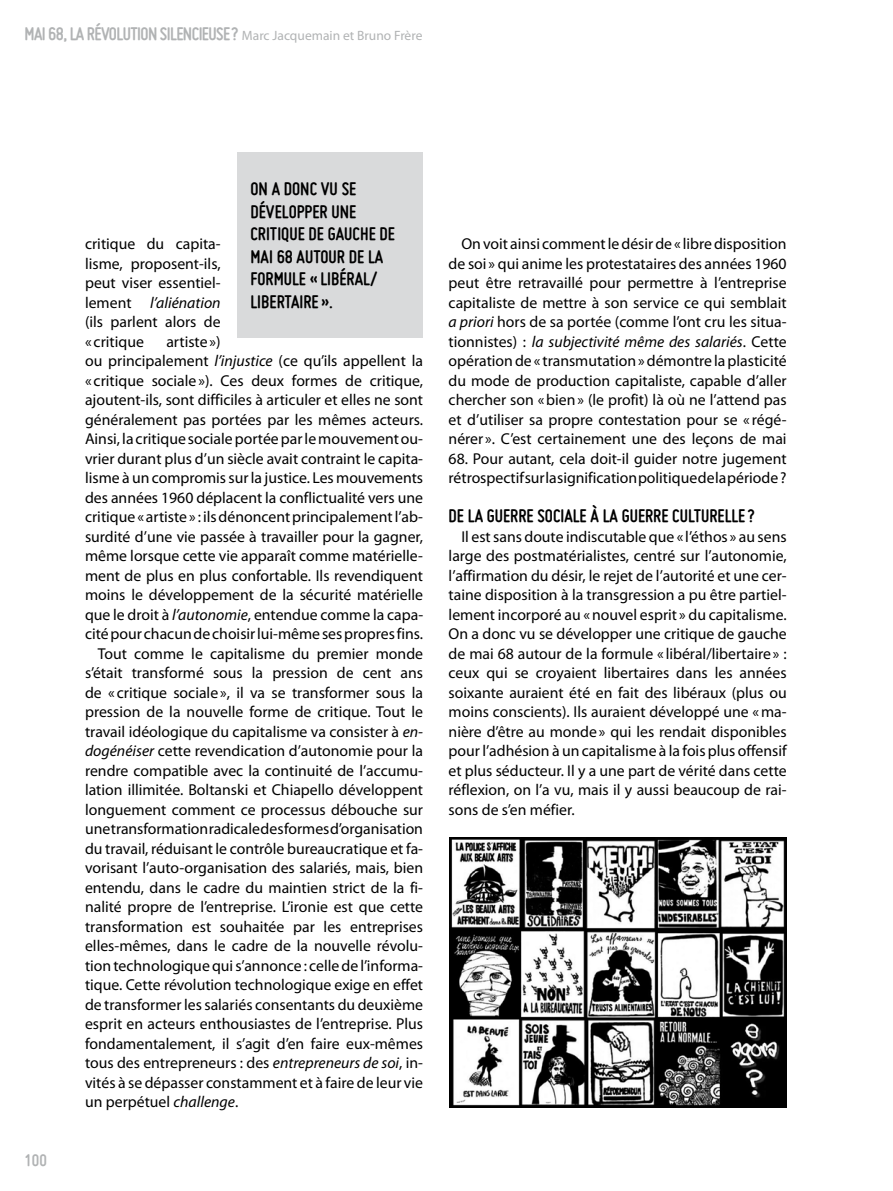
<style>
.page{position:relative;width:893px;height:1191px;background:#fff}
.page>*{position:absolute;margin:0;border:0;box-sizing:border-box;transform-origin:0 0}
.t1{font:700 19.5px/22.5px "Miso";color:#000}
.t2{font:700 19.5px "Miso";letter-spacing:-.03em;color:#b1b3b4}
.t3{font:700 18px "Miso";color:#b1b3b4}
.t4{font:15.75px/19.5px "Myriad Pro";color:#000;text-align:justify}
.s1{font-family:"Myriad Pro";font-weight:400;font-size:13.5px}
.s2{font-style:italic}
</style>
<div class="page">
<div style="left:238px;top:152px;width:185px;height:186px;background:#d9dadb"></div>
<img style="left:449px;top:837px;width:337px;height:270px">
<p class="t2" style="left:24px;top:23px;width:399px">MAI 68, LA RÉVOLUTION SILENCIEUSE? <span class="s1">Marc Jacquemain et Bruno Frère</span></p>
<p class="t3" style="left:24px;top:1150px;width:24px">100</p>
<p class="t1" style="left:250px;top:177px;width:146px">ON A DONC VU SE<br>DÉVELOPPER UNE<br>CRITIQUE DE GAUCHE DE<br>MAI 68 AUTOUR DE LA<br>FORMULE « LIBÉRAL/<br>LIBERTAIRE ».</p>
<p class="t4" style="left:85px;top:234px;width:137px">critique du capita&shy;lisme, proposent-ils, peut viser essentiel&shy;lement <span class="s2">l’aliénation </span>(ils parlent alors de « critique</p>
<p class="t4" style="left:166px;top:331px;width:56px">artiste»)</p>
<p class="t4" style="left:85px;top:351px;width:340px">ou principalement <span class="s2">l’injustice</span> (ce qu’ils appellent la</p>
<p class="t4" style="left:85px;top:370px;width:340px">« critique sociale»). Ces deux formes de critique,</p>
<p class="t4" style="left:85px;top:390px;width:340px">ajoutent-ils, sont difficiles à articuler et elles ne sont</p>
<p class="t4" style="left:85px;top:409px;width:340px">généralement pas portées par les mêmes acteurs.</p>
<p class="t4" style="left:85px;top:429px;width:340px">Ainsi, la critique sociale portée par le mouvement ou-</p>
<p class="t4" style="left:85px;top:448px;width:340px">vrier durant plus d’un siècle avait contraint le capita-</p>
<p class="t4" style="left:85px;top:468px;width:340px">lisme à un compromis sur la justice. Les mouvements</p>
<p class="t4" style="left:85px;top:487px;width:340px">des années 1960 déplacent la conflictualité vers une</p>
<p class="t4" style="left:85px;top:507px;width:340px">critique « artiste» : ils dénoncent principalement l’ab-</p>
<p class="t4" style="left:85px;top:526px;width:340px">surdité d’une vie passée à travailler pour la gagner,</p>
<p class="t4" style="left:85px;top:546px;width:340px">même lorsque cette vie apparaît comme matérielle-</p>
<p class="t4" style="left:85px;top:565px;width:339px">ment de plus en plus confortable. Ils revendiquent</p>
<p class="t4" style="left:85px;top:585px;width:340px">moins le développement de la sécurité matérielle</p>
<p class="t4" style="left:85px;top:604px;width:340px">que le droit à <span class="s2">l’autonomie</span>, entendue comme la capa-</p>
<p class="t4" style="left:85px;top:624px;width:340px">cité pour chacun de choisir lui-même ses propres fins.</p>
<p class="t4" style="left:98px;top:643px;width:327px">Tout comme le capitalisme du premier monde</p>
<p class="t4" style="left:85px;top:663px;width:340px">s’était transformé sous la pression de cent ans</p>
<p class="t4" style="left:85px;top:682px;width:340px">de « critique sociale», il va se transformer sous la</p>
<p class="t4" style="left:85px;top:702px;width:340px">pression de la nouvelle forme de critique. Tout le</p>
<p class="t4" style="left:85px;top:721px;width:339px">travail idéologique du capitalisme va consister à <span class="s2">en-</span></p>
<p class="t4" style="left:85px;top:741px;width:340px"><span class="s2">dogénéiser</span> cette revendication d’autonomie pour la</p>
<p class="t4" style="left:85px;top:760px;width:340px">rendre compatible avec la continuité de l’accumu-</p>
<p class="t4" style="left:85px;top:780px;width:340px">lation illimitée. Boltanski et Chiapello développent</p>
<p class="t4" style="left:85px;top:799px;width:340px">longuement comment ce processus débouche sur</p>
<p class="t4" style="left:85px;top:819px;width:339px">une transformation radicale des formes d’organisation</p>
<p class="t4" style="left:85px;top:838px;width:340px">du travail, réduisant le contrôle bureaucratique et fa-</p>
<p class="t4" style="left:85px;top:858px;width:340px">vorisant l’auto-organisation des salariés, mais, bien</p>
<p class="t4" style="left:85px;top:877px;width:340px">entendu, dans le cadre du maintien strict de la fi-</p>
<p class="t4" style="left:85px;top:897px;width:340px">nalité propre de l’entreprise. L’ironie est que cette</p>
<p class="t4" style="left:85px;top:916px;width:340px">transformation est souhaitée par les entreprises</p>
<p class="t4" style="left:85px;top:936px;width:339px">elles-mêmes, dans le cadre de la nouvelle révolu-</p>
<p class="t4" style="left:85px;top:955px;width:340px">tion technologique qui s’annonce : celle de l’informa-</p>
<p class="t4" style="left:85px;top:975px;width:340px">tique. Cette révolution technologique exige en effet</p>
<p class="t4" style="left:85px;top:994px;width:339px">de transformer les salariés consentants du deuxième</p>
<p class="t4" style="left:85px;top:1014px;width:340px">esprit en acteurs enthousiastes de l’entreprise. Plus</p>
<p class="t4" style="left:85px;top:1033px;width:340px">fondamentalement, il s’agit d’en faire eux-mêmes</p>
<p class="t4" style="left:85px;top:1053px;width:339px">tous des entrepreneurs : des <span class="s2">entrepreneurs de soi</span>, in-</p>
<p class="t4" style="left:85px;top:1072px;width:340px">vités à se dépasser constamment et à faire de leur vie</p>
<p class="t4" style="left:85px;top:1092px;width:155px">un perpétuel <span class="s2">challenge</span>.</p>
<p class="t4" style="left:449px;top:234px;width:340px;text-indent:13px">On voit ainsi comment le désir de « libre disposition de soi » qui anime les protestataires des années 1960 peut être retravaillé pour permettre à l’entreprise capitaliste de mettre à son service ce qui semblait <span class="s2">a priori</span> hors de sa portée (comme l’ont cru les situa&shy;tionnistes) : <span class="s2">la subjectivité même des salariés</span>. Cette opération de « transmutation» démontre la plasticité du mode de production capitaliste, capable d’aller chercher son «bien» (le profit) là où ne l’attend pas et d’utiliser sa propre contestation pour se « régé&shy;nérer ». C’est certainement une des leçons de mai</p>
<p class="t4" style="left:449px;top:448px;width:340px">68. Pour autant, cela doit-il guider notre jugement rétrospectif sur la signification politique de la période ?</p>
<p class="t1" style="left:449px;top:504px;width:308px">DE LA GUERRE SOCIALE À LA GUERRE CULTURELLE?</p>
<p class="t4" style="left:449px;top:526px;width:340px;text-indent:13px">Il est sans doute indiscutable que « l’éthos » au sens large des postmatérialistes, centré sur l’autonomie, l’affirmation du désir, le rejet de l’autorité et une cer&shy;taine disposition à la transgression a pu être partiel&shy;lement incorporé au «nouvel esprit » du capitalisme.<br>On a donc vu se développer une critique de gauche de mai 68 autour de la formule « libéral/libertaire» : ceux qui se croyaient libertaires dans les années soixante auraient été en fait des libéraux (plus ou moins conscients). Ils auraient développé une «ma&shy;nière d’être au monde» qui les rendait disponibles pour l’adhésion à un capitalisme à la fois plus offensif et plus séducteur. Il y a une part de vérité dans cette réflexion, on l’a vu, mais il y aussi beaucoup de rai&shy;sons de s’en méfier.</p>
</div>
